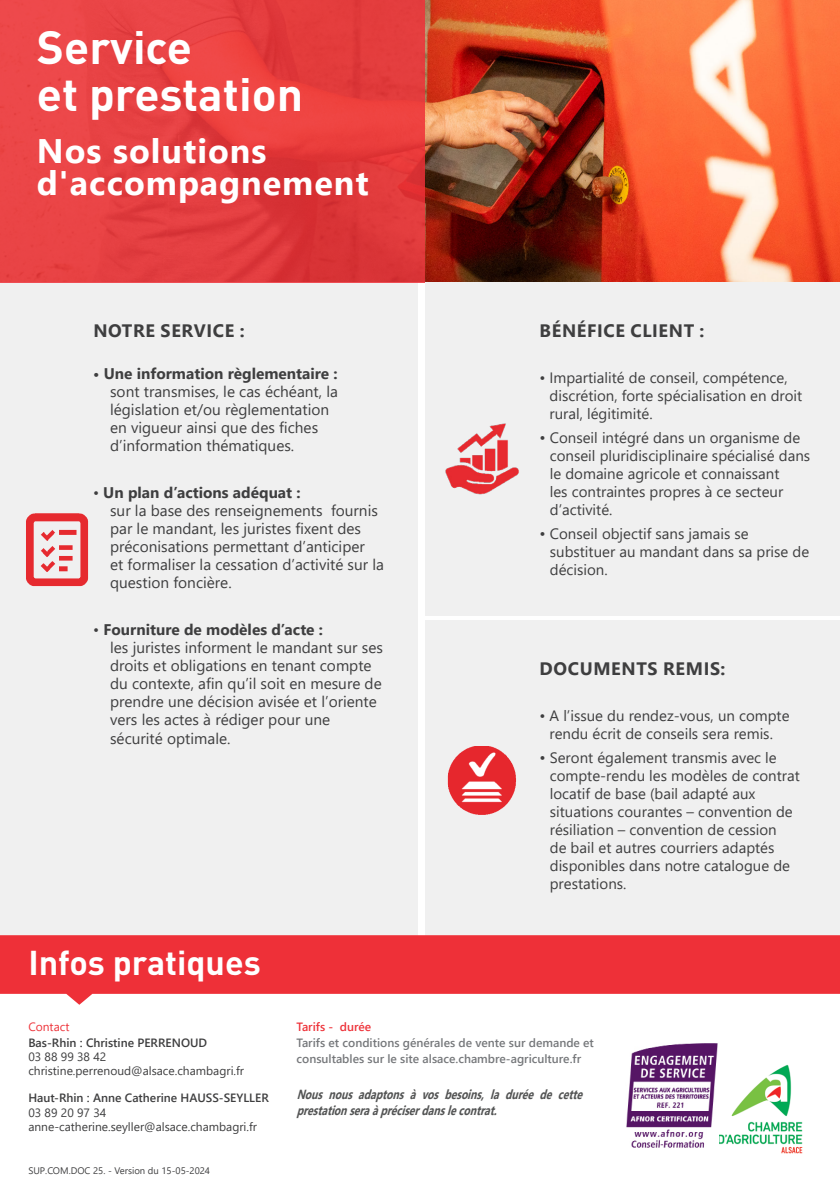
<style>
.page{position:relative;width:840px;height:1191px;background:#fff}
.page>*{position:absolute;margin:0;border:0;box-sizing:border-box;transform-origin:0 0}
.t1{font:700 46px/46.6px "DIN";color:#fff}
.t2{font:700 34px "Segoe UI";letter-spacing:.03em;color:#fff}
.t3{font:700 34px "DIN";color:#fff}
.t4{font:700 18px "Segoe UI";letter-spacing:.035em;color:#3e3e3f}
.t5{font:15.4px/18px "Segoe UI";color:#3e3e3f}
.t6{font:700 15.4px "Segoe UI";color:#3e3e3f}
.t7{font:15px/18px "Segoe UI";color:#3e3e3f}
.t8{font:italic 700 13.2px/16px "Segoe UI";color:#535454;scale:.78 1}
.t9{font:600 12px/16px "Segoe UI";color:#76787b}
.t10{font:12px/14.4px "Segoe UI";color:#3e3e3f}
.t11{font:600 12px "Segoe UI";color:#3e3e3f}
.t12{font:12px "Segoe UI";color:#ee343b}
.t13{font:9.6px "Segoe UI";color:#3e3e3f}
.s1{font-size:15px}
.s2{font-weight:400;font-size:15px}
.s3{font-size:15.4px}
.s4{color:#ee343b}
</style>
<div class="page">
<img style="left:424px;top:0;width:415px;height:282px">
<div style="left:0;top:282px;width:839px;height:656px;background:#f0f0f0"></div>
<div style="left:418px;top:282px;width:6px;height:909px;background:#fff"></div>
<svg style="left:0;top:0;width:424px;height:282px;background:#e53e40"></svg>
<img style="left:26px;top:513px;width:63px;height:74px">
<svg style="left:0;top:935px;width:839px;height:69px;background:#f04e55"></svg>
<img style="left:719px;top:1064px;width:84px;height:90px">
<img style="left:626px;top:1043px;width:92px;height:105px">
<hr style="left:424px;top:616px;width:415px;height:3px;background:#fff">
<img style="left:445px;top:423px;width:74px;height:72px">
<img style="left:447px;top:747px;width:69px;height:68px">
<p class="t1" style="left:37px;top:22px;width:267px">Service<br>et prestation</p>
<p class="t2" style="left:37px;top:118px;width:231px">Nos solutions</p>
<p class="t2" style="left:37px;top:151px;width:333px">d'accompagnement</p>
<p class="t4" style="left:93px;top:313px;width:153px">NOTRE SERVICE :</p>
<p class="t6" style="left:93px;top:359px;width:246px"><span class="s1">•</span> Une information règlementaire :</p>
<p class="t5" style="left:110px;top:381px;width:229px">sont transmises, le cas échéant, la législation et/ou règlementation en vigueur ainsi que des fiches d’information thématiques.</p>
<p class="t6" style="left:93px;top:478px;width:209px"><span class="s2">•</span> Un plan d’actions adéquat :</p>
<p class="t5" style="left:110px;top:500px;width:275px">sur la base des renseignements fournis par le mandant, les juristes fixent des préconisations permettant d’anticiper<br>et formaliser la cessation d’activité sur la question foncière.</p>
<p class="t6" style="left:93px;top:615px;width:231px"><span class="s2">•</span> Fourniture de modèles d’acte :</p>
<p class="t5" style="left:110px;top:637px;width:274px">les juristes informent le mandant sur ses droits et obligations en tenant compte du contexte, afin qu’il soit en mesure de prendre une décision avisée et l’oriente vers les actes à rédiger pour une sécurité optimale.</p>
<p class="t3" style="left:28px;top:941px;width:234px">Infos pratiques</p>
<p class="t4" style="left:539px;top:313px;width:166px">BÉNÉFICE CLIENT :</p>
<p class="t7" style="left:549px;top:368px;width:254px;text-indent:-10px">• Impartialité de conseil, compétence, discrétion, forte spécialisation en droit rural, légitimité.</p>
<p class="t7" style="left:549px;top:428px;width:262px;text-indent:-10px"><span class="s3">•</span> Conseil intégré dans un organisme de conseil pluridisciplinaire spécialisé dans le domaine agricole et connaissant<br>les contraintes propres à ce secteur d’activité.</p>
<p class="t7" style="left:549px;top:524px;width:261px;text-indent:-10px"><span class="s3">•</span> Conseil objectif sans jamais se substituer au mandant dans sa prise de décision.</p>
<p class="t4" style="left:539px;top:651px;width:187px">DOCUMENTS REMIS:</p>
<p class="t7" style="left:539px;top:705px;width:251px;text-align:center">• A l’issue du rendez-vous, un compte rendu écrit de conseils sera remis.</p>
<p class="t7" style="left:549px;top:747px;width:251px;text-indent:-10px"><span class="s3">•</span> Seront également transmis avec le compte-rendu les modèles de contrat locatif de base (bail adapté aux situations courantes – convention de résiliation – convention de cession<br>de bail et autres courriers adaptés disponibles dans notre catalogue de prestations.</p>
<p class="t12" style="left:28px;top:1015px;width:43px">Contact</p>
<p class="t11" style="left:28px;top:1031px;width:180px">Bas-Rhin : Christine PERRENOUD</p>
<p class="t10" style="left:28px;top:1048px;width:217px">03 88 99 38 42 christine.perrenoud@alsace.chambagri.fr</p>
<p class="t11" style="left:28px;top:1086px;width:242px">Haut-Rhin : Anne Catherine HAUSS-SEYLLER</p>
<p class="t10" style="left:28px;top:1104px;width:230px">03 89 20 97 34 anne-catherine.seyller@alsace.chambagri.fr</p>
<p class="t13" style="left:28px;top:1161px;width:183px">SUP.COM.DOC 25. - Version du 15-05-2024</p>
<p class="t9" style="left:296px;top:1017px;width:299px"><span class="s4">Tarifs - durée<br></span>Tarifs et conditions générales de vente sur demande et consultables sur le site alsace.chambre-agriculture.fr</p>
<p class="t8" style="left:297px;top:1085px;width:375px">Nousnousadaptonsàvosbesoins,laduréedecette prestationseraàpréciserdanslecontrat.</p>
</div>
